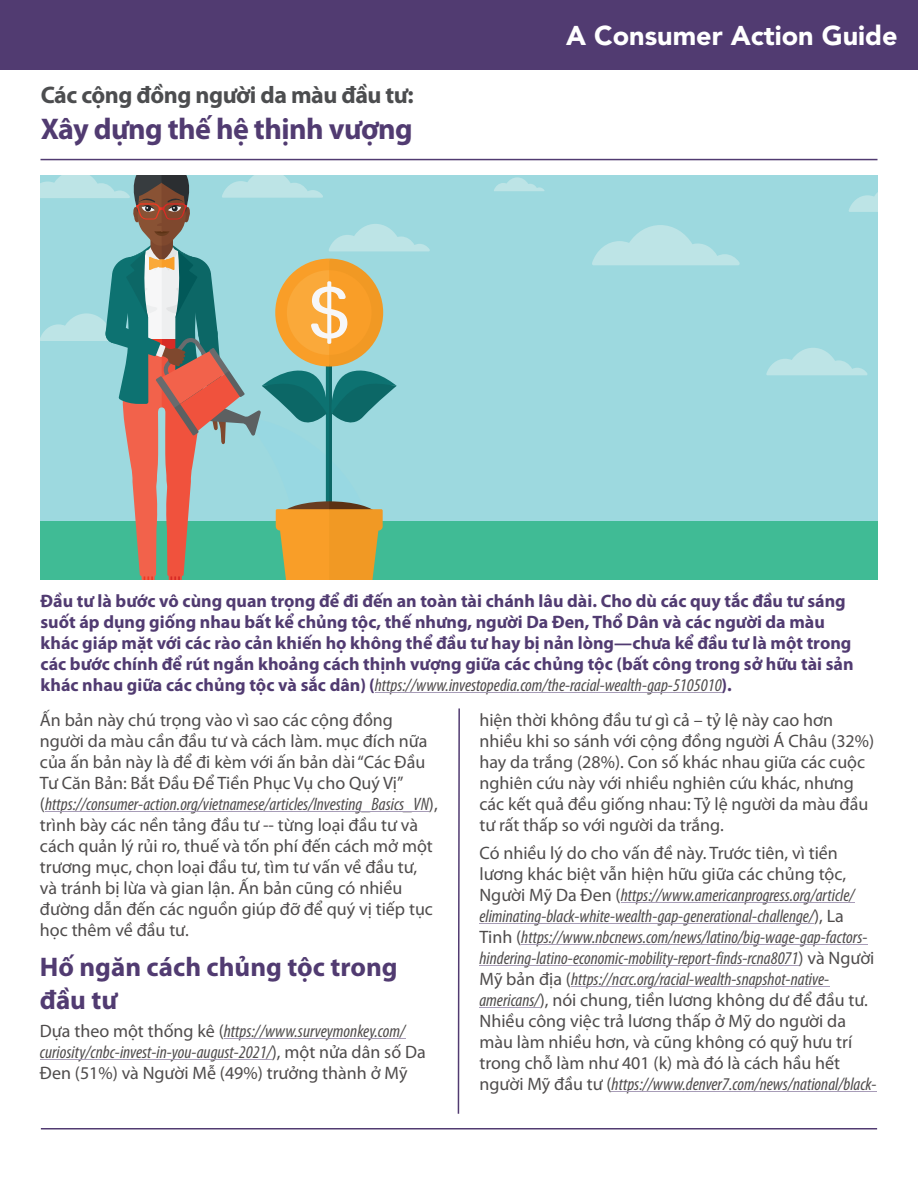
<style>
.page{position:relative;width:918px;height:1188px;background:#fff}
.page>*{position:absolute;margin:0;border:0;box-sizing:border-box;transform-origin:0 0}
.t1{font:700 30px "Myriad Pro";letter-spacing:-.02em;color:#513b71}
.t2{font:700 27px/33px "Myriad Pro";color:#513b71}
.t3{font:900 27px "Avenir LT Std";color:#fff}
.t4{font:700 24px "Myriad Pro";letter-spacing:-.02em;color:#4c4d4f}
.t5{font:italic condensed 18px/21px "Myriad Pro";color:#4f4c4c}
.t6{font:18px/21px "Myriad Pro";color:#4f4c4c}
.t7{font:700 18px/21px "Myriad Pro";color:#513b71}
.s1{font-weight:400;font-style:italic;font-stretch:condensed;color:#4f4c4c}
.s2{font-style:italic;font-stretch:condensed}
.s3{font-style:normal;font-stretch:normal}
</style>
<div class="page">
<div style="left:0;top:0;width:918px;height:69px;background:#513b71"></div>
<svg style="left:457px;top:708px;width:3px;height:406px"></svg>
<hr style="left:45px;top:812px;width:384px;height:1px;background:#a89db8">
<hr style="left:224px;top:1038px;width:181px;height:1px;background:#a89db8">
<hr style="left:40px;top:1059px;width:232px;height:1px;background:#a89db8">
<hr style="left:41px;top:1128px;width:836px;height:2px;background:#513b71">
<hr style="left:621px;top:902px;width:234px;height:1px;background:#a89db8">
<hr style="left:479px;top:923px;width:335px;height:1px;background:#a89db8">
<hr style="left:521px;top:944px;width:347px;height:1px;background:#a89db8">
<hr style="left:479px;top:965px;width:320px;height:1px;background:#a89db8">
<hr style="left:571px;top:986px;width:259px;height:1px;background:#a89db8">
<hr style="left:479px;top:1007px;width:61px;height:1px;background:#a89db8">
<hr style="left:612px;top:1091px;width:265px;height:1px;background:#a89db8">
<hr style="left:40px;top:159px;width:838px;height:1px;background:#513b71">
<div style="left:40px;top:176px;width:837px;height:403px;background:#9dd9df"></div>
<svg style="left:766px;top:348px;width:102px;height:27px"></svg>
<svg style="left:849px;top:193px;width:28px;height:19px"></svg>
<svg style="left:494px;top:177px;width:51px;height:14px"></svg>
<svg style="left:592px;top:225px;width:148px;height:40px"></svg>
<div style="left:40px;top:521px;width:837px;height:58px;background:#40bb95"></div>
<svg style="left:40px;top:176px;width:390px;height:403px"></svg>
<hr style="left:375px;top:692px;width:347px;height:1px;background:#a89db8">
<h3 class="t4" style="left:41px;top:85px;width:375px">Các cộng đồng người da màu đầu tư:</h3>
<h1 class="t1" style="left:41px;top:117px;width:374px">Xây dựng thế hệ thịnh vượng</h1>
<h2 class="t3" style="left:566px;top:24px;width:333px">A Consumer Action Guide</h2>
<p class="t7" style="left:40px;top:592px;width:815px">Đầu tư là bước vô cùng quan trọng để đi đến an toàn tài chánh lâu dài. Cho dù các quy tắc đầu tư sáng suốt áp dụng giống nhau bất kể chủng tộc, thế nhưng, người Da Đen, Thổ Dân và các người da màu khác giáp mặt với các rào cản khiến họ không thể đầu tư hay bị nản lòng—chưa kể đầu tư là một trong các bước chính để rút ngắn khoảng cách thịnh vượng giữa các chủng tộc (bất công trong sở hữu tài sản khác nhau giữa các chủng tộc và sắc dân) (<span class="s1">https://www.investopedia.com/the-racial-wealth-gap-5105010</span>).</p>
<p class="t6" style="left:40px;top:711px;width:399px">Ấn bản này chú trọng vào vì sao các cộng đồng người da màu cần đầu tư và cách làm. mục đích nữa của ấn bản này là để đi kèm với ấn bản dài “Các Đầu Tư Căn Bản: Bắt Đầu Để Tiền Phục Vụ cho Quý Vị” (<span class="s2">https://consumer-action.org/vietnamese/articles/Investing_Basics_VN</span>), trình bày các nền tảng đầu tư -- từng loại đầu tư và cách quản lý rủi ro, thuế và tốn phí đến cách mở một trương mục, chọn loại đầu tư, tìm tư vấn về đầu tư, và tránh bị lừa và gian lận. Ấn bản cũng có nhiều đường dẫn đến các nguồn giúp đỡ để quý vị tiếp tục học thêm về đầu tư.</p>
<h2 class="t2" style="left:40px;top:953px;width:359px">Hố ngăn cách chủng tộc trong đầu tư</h2>
<p class="t5" style="left:40px;top:1022px;width:387px"><span class="s3">Dựa theo một thống kê (</span>https://www.surveymonkey.com/ curiosity/cnbc-invest-in-you-august-2021/<span class="s3">), một nửa dân số Da<br>Đen (51%) và Người Mễ (49%) trưởng thành ở Mỹ</span></p>
<p class="t6" style="left:479px;top:711px;width:396px">hiện thời không đầu tư gì cả – tỷ lệ này cao hơn nhiều khi so sánh với cộng đồng người Á Châu (32%) hay da trắng (28%). Con số khác nhau giữa các cuộc nghiên cứu này với nhiều nghiên cứu khác, nhưng các kết quả đều giống nhau: Tỷ lệ người da màu đầu tư rất thấp so với người da trắng.</p>
<p class="t5" style="left:479px;top:844px;width:399px"><span class="s3">Có nhiều lý do cho vấn đề này. Trước tiên, vì tiền lương khác biệt vẫn hiện hữu giữa các chủng tộc, Người Mỹ Da Đen (</span>https://www.americanprogress.org/article/ eliminating-black-white-wealth-gap-generational-challenge/<span class="s3">), La Tinh (</span>https://www.nbcnews.com/news/latino/big-wage-gap-factors&shy;hindering-latino-economic-mobility-report-finds-rcna8071<span class="s3">) và Người Mỹ bản địa (</span>https://ncrc.org/racial-wealth-snapshot-native&shy;americans/<span class="s3">), nói chung, tiền lương không dư để đầu tư.<br>Nhiều công việc trả lương thấp ở Mỹ do người da màu làm nhiều hơn, và cũng không có quỹ hưu trí trong chỗ làm như 401 (k) mà đó là cách hầu hết người Mỹ đầu tư (</span>https://www.denver7.com/news/national/black-</p>
</div>
